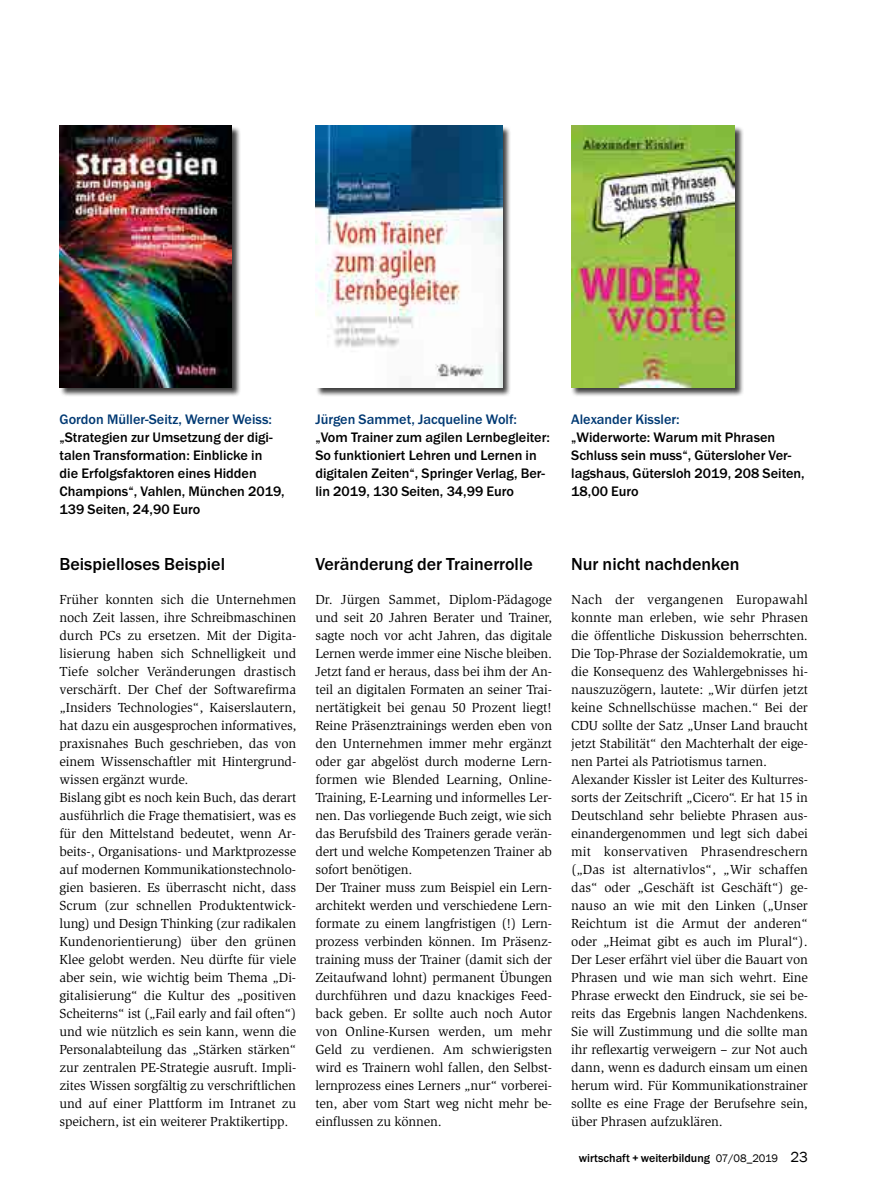
<style>
.page{position:relative;width:893px;height:1191px;background:#fff}
.page>*{position:absolute;margin:0;border:0;box-sizing:border-box;transform-origin:0 0}
.t1{font:500 18px "Franklin Goth EF";color:#000}
.t2{font:500 14.25px/18px "Franklin Goth EF";color:#000}
.t3{font:500 14.25px "Franklin Goth EF";color:#003973}
.t4{font:13.5px/18px "Slimbach Std";letter-spacing:-.01em;color:#000}
.t5{font:500 12px "Franklin Goth EF";color:#000}
.s1{font-family:"Franklin Gothic";font-weight:400;font-size:11.25px}
.s2{font-family:"Franklin Gothic";font-weight:400;font-size:15px}
</style>
<div class="page">
<div style="left:59px;top:125px;width:182px;height:272px;background:#000;opacity:.75"></div>
<img style="left:60px;top:125px;width:172px;height:263px">
<div style="left:315px;top:125px;width:196px;height:272px;background:#000;opacity:.75"></div>
<img style="left:315px;top:125px;width:187px;height:263px">
<div style="left:571px;top:125px;width:173px;height:272px;background:#000;opacity:.75"></div>
<img style="left:571px;top:125px;width:163px;height:263px">
<p class="t3" style="left:60px;top:411px;width:214px">Gordon Müller-Seitz, Werner Weiss:</p>
<p class="t2" style="left:60px;top:428px;width:227px">„Strategien zur Umsetzung der digi&shy;talen Transformation: Einblicke in<br>die Erfolgsfaktoren eines Hidden Champions“, Vahlen, München 2019, 139 Seiten, 24,90 Euro</p>
<h1 class="t1" style="left:60px;top:554px;width:167px">Beispielloses Beispiel</h1>
<p class="t4" style="left:60px;top:590px;width:238px">Früher konnten sich die Unternehmen noch Zeit lassen, ihre Schreibmaschinen durch PCs zu ersetzen. Mit der Digita&shy;lisierung haben sich Schnelligkeit und Tiefe solcher Veränderungen drastisch verschärft. Der Chef der Softwarefirma „Insiders Technologies“, Kaiserslautern, hat dazu ein ausgesprochen informatives, praxisnahes Buch geschrieben, das von einem Wissenschaftler mit Hintergrund&shy;wissen ergänzt wurde.<br>Bislang gibt es noch kein Buch, das derart ausführlich die Frage thematisiert, was es für den Mittelstand bedeutet, wenn Ar&shy;beits-, Organisations- und Marktprozesse auf modernen Kommunikationstechnolo&shy;gien basieren. Es überrascht nicht, dass Scrum (zur schnellen Produktentwick&shy;lung) und Design Thinking (zur radikalen Kundenorientierung) über den grünen Klee gelobt werden. Neu dürfte für viele aber sein, wie wichtig beim Thema „Di&shy;gitalisierung“ die Kultur des „positiven Scheiterns“ ist („Fail early and fail often“) und wie nützlich es sein kann, wenn die Personalabteilung das „Stärken stärken“ zur zentralen PE-Strategie ausruft. Impli&shy;zites Wissen sorgfältig zu verschriftlichen und auf einer Plattform im Intranet zu speichern, ist ein weiterer Praktikertipp.</p>
<p class="t3" style="left:315px;top:411px;width:203px">Jürgen Sammet, Jacqueline Wolf:</p>
<p class="t2" style="left:315px;top:428px;width:236px">„Vom Trainer zum agilen Lernbegleiter:<br>So funktioniert Lehren und Lernen in digitalen Zeiten“, Springer Verlag, Ber&shy;lin 2019, 130 Seiten, 34,99 Euro</p>
<h1 class="t1" style="left:315px;top:554px;width:219px">Veränderung der Trainerrolle</h1>
<p class="t4" style="left:315px;top:590px;width:238px">Dr. Jürgen Sammet, Diplom-Pädagoge und seit 20 Jahren Berater und Trainer, sagte noch vor acht Jahren, das digitale Lernen werde immer eine Nische bleiben.<br>Jetzt fand er heraus, dass bei ihm der An&shy;teil an digitalen Formaten an seiner Trai&shy;nertätigkeit bei genau 50 Prozent liegt!<br>Reine Präsenztrainings werden eben von den Unternehmen immer mehr ergänzt oder gar abgelöst durch moderne Lern&shy;formen wie Blended Learning, Online-Training, E-Learning und informelles Ler&shy;nen. Das vorliegende Buch zeigt, wie sich das Berufsbild des Trainers gerade verän&shy;dert und welche Kompetenzen Trainer ab sofort benötigen.<br>Der Trainer muss zum Beispiel ein Lern&shy;architekt werden und verschiedene Lern&shy;formate zu einem langfristigen (!) Lern&shy;prozess verbinden können. Im Präsenz&shy;training muss der Trainer (damit sich der Zeitaufwand lohnt) permanent Übungen durchführen und dazu knackiges Feed&shy;back geben. Er sollte auch noch Autor von Online-Kursen werden, um mehr Geld zu verdienen. Am schwierigsten wird es Trainern wohl fallen, den Selbst&shy;lernprozess eines Lerners „nur“ vorberei&shy;ten, aber vom Start weg nicht mehr be&shy;einflussen zu können.</p>
<p class="t3" style="left:571px;top:411px;width:110px">Alexander Kissler:</p>
<p class="t2" style="left:571px;top:428px;width:235px">„Widerworte: Warum mit Phrasen<br>Schluss sein muss“, Gütersloher Ver&shy;lagshaus, Gütersloh 2019, 208 Seiten,<br>18,00 Euro</p>
<h1 class="t1" style="left:571px;top:554px;width:170px">Nur nicht nachdenken</h1>
<p class="t4" style="left:571px;top:590px;width:238px">Nach der vergangenen Europawahl konnte man erleben, wie sehr Phrasen die öffentliche Diskussion beherrschten.<br>Die Top-Phrase der Sozialdemokratie, um die Konsequenz des Wahlergebnisses hi&shy;nauszuzögern, lautete: „Wir dürfen jetzt keine Schnellschüsse machen.“ Bei der CDU sollte der Satz „Unser Land braucht jetzt Stabilität“ den Machterhalt der eige&shy;nen Partei als Patriotismus tarnen.<br>Alexander Kissler ist Leiter des Kulturres&shy;sorts der Zeitschrift „Cicero“. Er hat 15 in Deutschland sehr beliebte Phrasen aus&shy;einandergenommen und legt sich dabei mit konservativen Phrasendreschern („Das ist alternativlos“, „Wir schaffen das“ oder „Geschäft ist Geschäft“) ge&shy;nauso an wie mit den Linken („Unser Reichtum ist die Armut der anderen“ oder „Heimat gibt es auch im Plural“).<br>Der Leser erfährt viel über die Bauart von Phrasen und wie man sich wehrt. Eine Phrase erweckt den Eindruck, sie sei be&shy;reits das Ergebnis langen Nachdenkens.<br>Sie will Zustimmung und die sollte man ihr reflexartig verweigern – zur Not auch dann, wenn es dadurch einsam um einen herum wird. Für Kommunikationstrainer sollte es eine Frage der Berufsehre sein, über Phrasen aufzuklären.</p>
<p class="t5" style="left:579px;top:1151px;width:231px">wirtschaft + weiterbildung <span class="s1">07/08_2019</span> <span class="s2">23</span></p>
</div>
